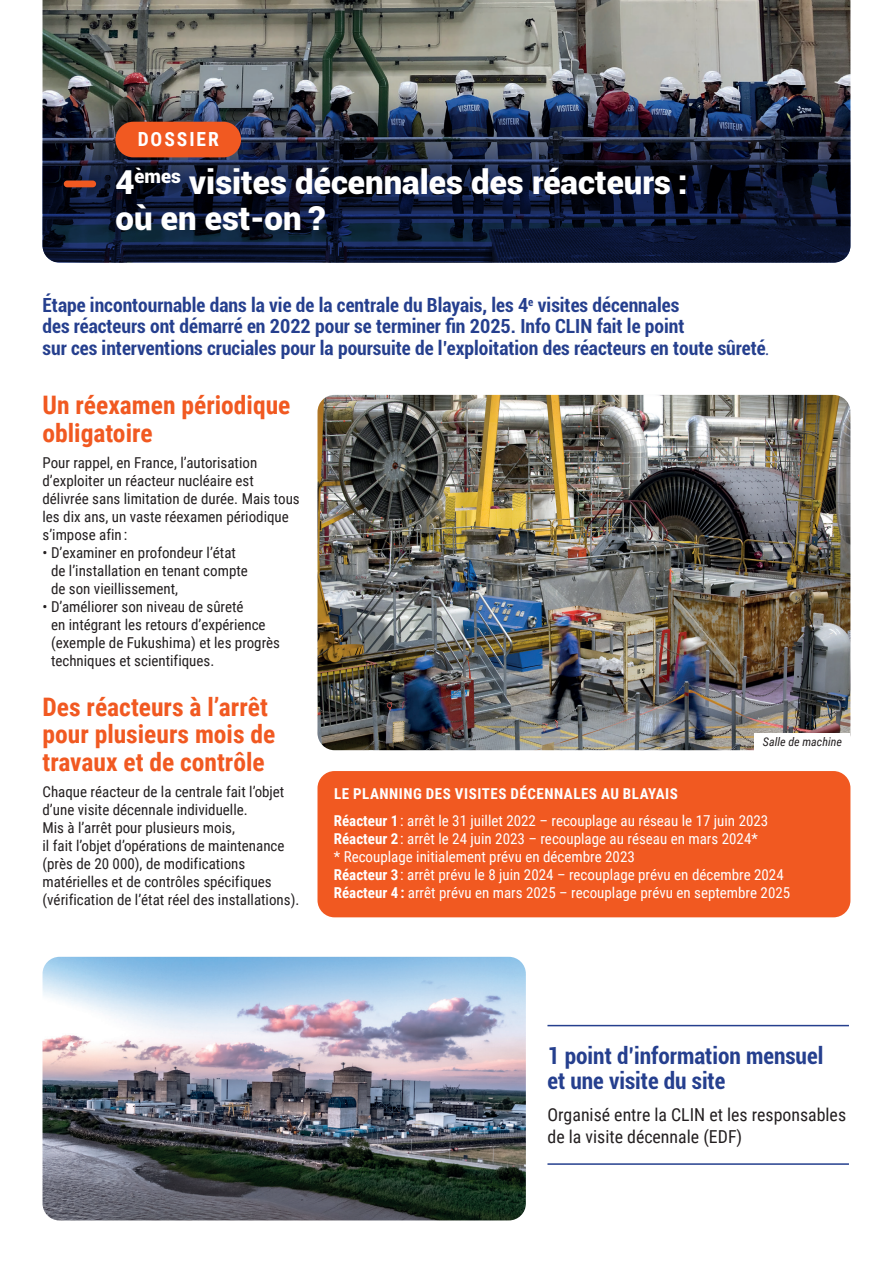
<style>
.page{position:relative;width:893px;height:1263px;background:#fff}
.page>*{position:absolute;margin:0;border:0;box-sizing:border-box;transform-origin:0 0}
.t1{font:900 33px/35.5px "Roboto";color:#fff}
.t2{font:700 25.5px/27.6px "Roboto Condensed";color:#f15921}
.t3{font:700 condensed 23.25px/25px "Roboto";color:#253f8e}
.t4{font:700 condensed 19.5px/21.3px "Roboto";color:#253f8e}
.t5{font:700 19.5px "Roboto Condensed";letter-spacing:.1em;color:#fff}
.t6{font:17.85px/21.5px "Roboto Condensed";color:#231f20}
.t7{font:15px/18px "Roboto Condensed";color:#231f20}
.t8{font:15px/18px "Roboto Condensed";color:#fff}
.t9{font:italic 12px "Roboto Condensed";color:#231f20}
.s1{font-family:"Minion Pro";font-weight:400;font-style:italic;font-stretch:normal;font-size:18px}
.s2{font-weight:700}
</style>
<div class="page">
<img style="left:43px;top:0;width:807px;height:263px">
<img style="left:43px;top:28px;width:807px;height:235px;border-radius:17px">
<div style="left:317px;top:771px;width:533px;height:146px;background:#f15921;border-radius:17px"></div>
<div style="left:64px;top:181px;width:32px;height:6px;background:#f15921;border-radius:3px"></div>
<div style="left:115px;top:122px;width:126px;height:35px;background:#f15921;border-radius:18px"></div>
<img style="left:317px;top:395px;width:533px;height:355px">
<img style="left:43px;top:957px;width:483px;height:263px">
<hr style="left:547px;top:1025px;width:302px;height:1px;background:#253f8e">
<hr style="left:547px;top:1163px;width:302px;height:2px;background:#253f8e">
<div style="left:754px;top:733px;width:96px;height:17px;background:#fff"></div>
<h3 class="t5" style="left:138px;top:125px;width:83px">DOSSIER</h3>
<h1 class="t1" style="left:115px;top:164px;width:574px">4<sup>èmes</sup> visites décennales des réacteurs : où en est-on ?</h1>
<p class="t4" style="left:43px;top:294px;width:729px">Étape incontournable dans la vie de la centrale du Blayais, les 4<sup>e</sup> visites décennales<br>des réacteurs ont démarré en 2022 pour se terminer fin 2025. Info CLIN fait le point<br>sur ces interventions cruciales pour la poursuite de l’exploitation des réacteurs en toute sûreté<span class="s1">.</span></p>
<h2 class="t2" style="left:43px;top:390px;width:249px">Un réexamen périodique obligatoire</h2>
<p class="t7" style="left:43px;top:453px;width:259px">Pour rappel, en France, l’autorisation d’exploiter un réacteur nucléaire est délivrée sans limitation de durée. Mais tous les dix ans, un vaste réexamen périodique s’impose afin :</p>
<p class="t7" style="left:51px;top:543px;width:198px;text-indent:-8px">• D’examiner en profondeur l’état de l’installation en tenant compte de son vieillissement,</p>
<p class="t7" style="left:51px;top:597px;width:231px;text-indent:-8px">• D’améliorer son niveau de sûreté<br>en intégrant les retours d’expérience (exemple de Fukushima) et les progrès techniques et scientifiques.</p>
<h2 class="t2" style="left:43px;top:692px;width:234px">Des réacteurs à l’arrêt pour plusieurs mois de travaux et de contrôle</h2>
<p class="t7" style="left:43px;top:782px;width:258px">Chaque réacteur de la centrale fait l’objet d’une visite décennale individuelle.<br>Mis à l’arrêt pour plusieurs mois,<br>il fait l’objet d’opérations de maintenance (près de 20 000), de modifications matérielles et de contrôles spécifiques (vérification de l’état réel des installations).</p>
<p class="t9" style="left:763px;top:733px;width:80px">Salle de machine</p>
<p class="t8" style="left:334px;top:780px;width:436px;line-height:26.5px"><span class="s2">LE PLANNING DES VISITES DÉCENNALES AU BLAYAIS<br>Réacteur 1</span> : arrêt le 31 juillet 2022 – recouplage au réseau le 17 juin 2023</p>
<p class="t8" style="left:334px;top:829px;width:458px"><span class="s2">Réacteur 2</span> : arrêt le 24 juin 2023 – recouplage au réseau en mars 2024*<br>* Recouplage initialement prévu en décembre 2023<br><span class="s2">Réacteur 3</span> : arrêt prévu le 8 juin 2024 – recouplage prévu en décembre 2024<br><span class="s2">Réacteur 4 :</span> arrêt prévu en mars 2025 – recouplage prévu en septembre 2025</p>
<h3 class="t3" style="left:547px;top:1042px;width:277px">1 point d’information mensuel et une visite du site</h3>
<p class="t6" style="left:547px;top:1104px;width:300px">Organisé entre la CLIN et les responsables de la visite décennale (EDF)</p>
</div>
